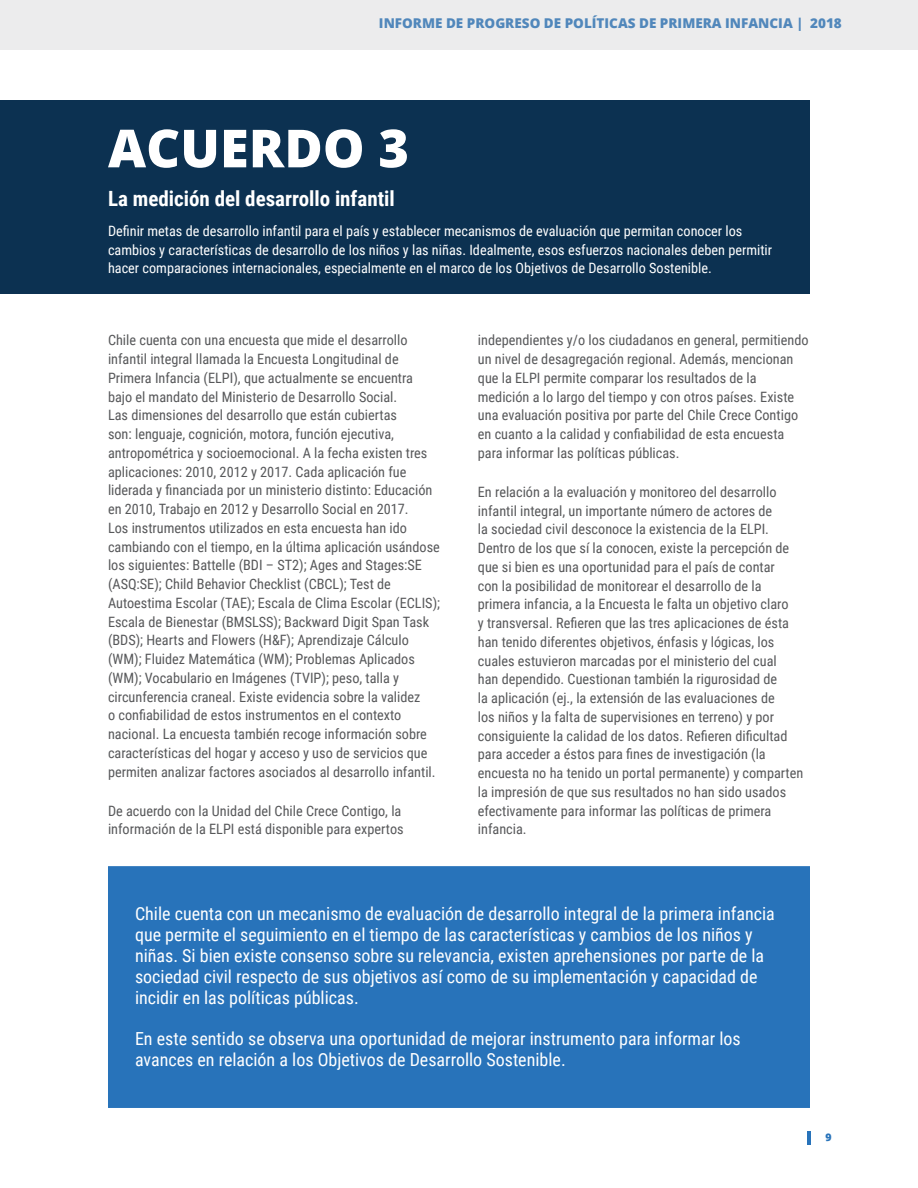
<style>
.page{position:relative;width:918px;height:1188px;background:#fff}
.page>*{position:absolute;margin:0;border:0;box-sizing:border-box;transform-origin:0 0}
.Conclusion_-_title{font:800 52.5px "Open Sans";color:#fff}
.Content_-_Subhead_2{font:700 21px "Roboto Condensed";color:#fff}
.Content_-_Body_text{font:18px/21px "Roboto Condensed";color:#fff}
.Content_-_Body_text-2{font:14.25px/18.8px "Roboto Condensed";color:#57585a}
.Content_-_Body_text-3{font:14.25px/18.8px "Roboto Condensed";color:#fff}
.t1{font:800 13.5px "Open Sans";color:#2873ba}
.t2{font:800 10.5px "Open Sans";color:#2873ba}
</style>
<div class="page">
<hr style="left:808px;top:1131px;width:3px;height:14px;background:#2873ba">
<div style="left:0;top:0;width:918px;height:50px;background:#ececed"></div>
<div style="left:0;top:100px;width:810px;height:194px;background:#0c3151"></div>
<div style="left:108px;top:866px;width:702px;height:242px;background:#2873ba;border:2px solid #2873ba"></div>
<p class="t1" style="left:379px;top:13px;width:464px">INFORME DE PROGRESO DE POLÍTICAS DE PRIMERA INFANCIA | 2018</p>
<p class="Conclusion_-_title" style="left:108px;top:108px;width:303px">ACUERDO 3</p>
<p class="Content_-_Subhead_2" style="left:108px;top:184px;width:288px">La medición del desarrollo infantil</p>
<p class="Content_-_Body_text-3" style="left:108px;top:221px;width:666px">Definir metas de desarrollo infantil para el país y establecer mecanismos de evaluación que permitan conocer los cambios y características de desarrollo de los niños y las niñas. Idealmente, esos esfuerzos nacionales deben permitir hacer comparaciones internacionales, especialmente en el marco de los Objetivos de Desarrollo Sostenible.</p>
<p class="Content_-_Body_text-2" style="left:108px;top:331px;width:334px">Chile cuenta con una encuesta que mide el desarrollo infantil integral llamada la Encuesta Longitudinal de Primera Infancia (ELPI), que actualmente se encuentra bajo el mandato del Ministerio de Desarrollo Social.<br>Las dimensiones del desarrollo que están cubiertas<br>son: lenguaje, cognición, motora, función ejecutiva, antropométrica y socioemocional. A la fecha existen tres aplicaciones: 2010, 2012 y 2017. Cada aplicación fue liderada y financiada por un ministerio distinto: Educación en 2010, Trabajo en 2012 y Desarrollo Social en 2017.<br>Los instrumentos utilizados en esta encuesta han ido cambiando con el tiempo, en la última aplicación usándose los siguientes: Battelle (BDI – ST2); Ages and Stages:SE (ASQ:SE); Child Behavior Checklist (CBCL); Test de Autoestima Escolar (TAE); Escala de Clima Escolar (ECLIS); Escala de Bienestar (BMSLSS); Backward Digit Span Task (BDS); Hearts and Flowers (H&amp;F); Aprendizaje Cálculo (WM); Fluidez Matemática (WM); Problemas Aplicados (WM); Vocabulario en Imágenes (TVIP); peso, talla y circunferencia craneal. Existe evidencia sobre la validez<br>o confiabilidad de estos instrumentos en el contexto nacional. La encuesta también recoge información sobre características del hogar y acceso y uso de servicios que permiten analizar factores asociados al desarrollo infantil.</p>
<p class="Content_-_Body_text-2" style="left:108px;top:801px;width:297px">De acuerdo con la Unidad del Chile Crece Contigo, la información de la ELPI está disponible para expertos</p>
<p class="Content_-_Body_text-2" style="left:478px;top:331px;width:332px">independientes y/o los ciudadanos en general, permitiendo un nivel de desagregación regional. Además, mencionan que la ELPI permite comparar los resultados de la medición a lo largo del tiempo y con otros países. Existe una evaluación positiva por parte del Chile Crece Contigo en cuanto a la calidad y confiabilidad de esta encuesta para informar las políticas públicas.</p>
<p class="Content_-_Body_text-2" style="left:478px;top:482px;width:327px">En relación a la evaluación y monitoreo del desarrollo infantil integral, un importante número de actores de<br>la sociedad civil desconoce la existencia de la ELPI.<br>Dentro de los que sí la conocen, existe la percepción de que si bien es una oportunidad para el país de contar<br>con la posibilidad de monitorear el desarrollo de la primera infancia, a la Encuesta le falta un objetivo claro<br>y transversal. Refieren que las tres aplicaciones de ésta han tenido diferentes objetivos, énfasis y lógicas, los cuales estuvieron marcadas por el ministerio del cual<br>han dependido. Cuestionan también la rigurosidad de<br>la aplicación (ej., la extensión de las evaluaciones de<br>los niños y la falta de supervisiones en terreno) y por consiguiente la calidad de los datos. Refieren dificultad para acceder a éstos para fines de investigación (la encuesta no ha tenido un portal permanente) y comparten la impresión de que sus resultados no han sido usados efectivamente para informar las políticas de primera infancia.</p>
<p class="Content_-_Body_text" style="left:135px;top:902px;width:641px">Chile cuenta con un mecanismo de evaluación de desarrollo integral de la primera infancia que permite el seguimiento en el tiempo de las características y cambios de los niños y niñas. Si bien existe consenso sobre su relevancia, existen aprehensiones por parte de la sociedad civil respecto de sus objetivos así como de su implementación y capacidad de incidir en las políticas públicas.</p>
<p class="Content_-_Body_text" style="left:135px;top:1028px;width:607px">En este sentido se observa una oportunidad de mejorar instrumento para informar los avances en relación a los Objetivos de Desarrollo Sostenible.</p>
<p class="t2" style="left:826px;top:1129px;width:8px">9</p>
</div>
